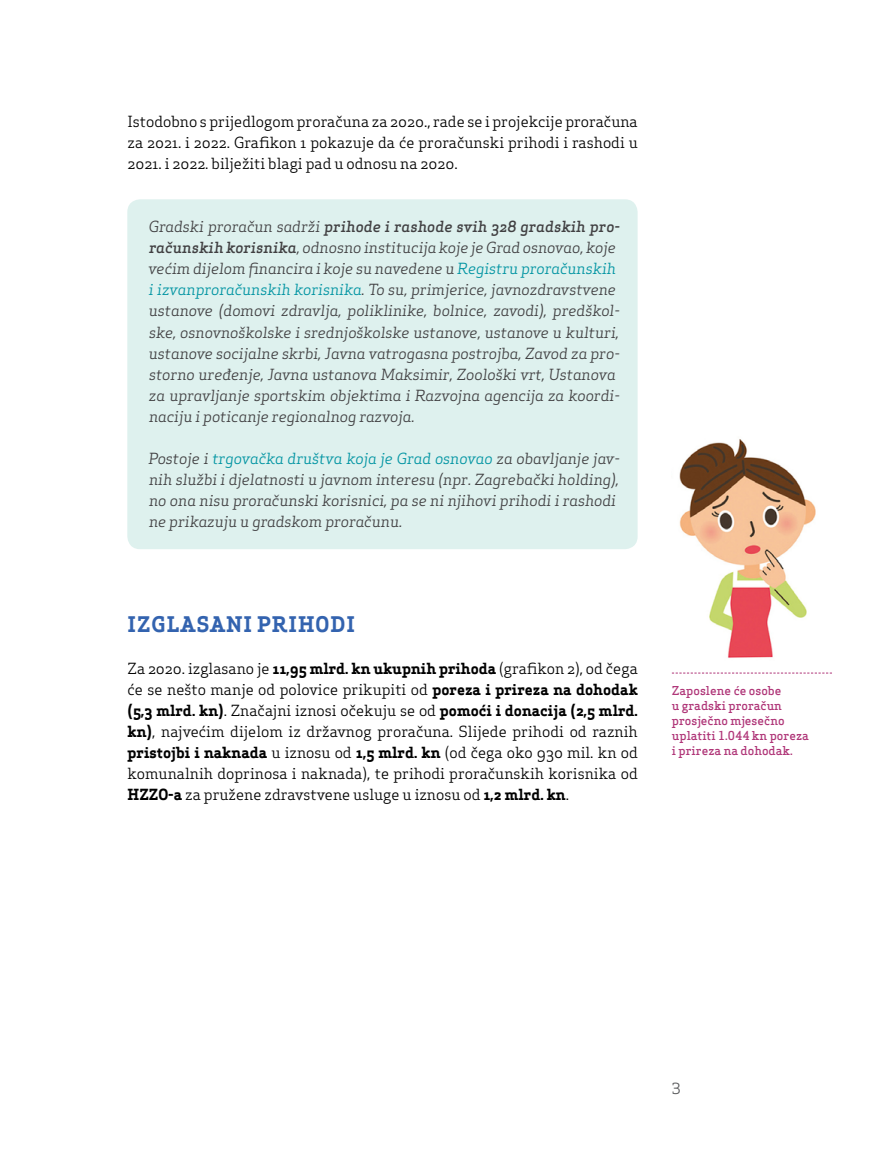
<style>
.page{position:relative;width:893px;height:1170px;background:#fff}
.page>*{position:absolute;margin:0;border:0;box-sizing:border-box;transform-origin:0 0}
.t1{font:700 21px "Apex Serif";letter-spacing:.05em;color:#3363af}
.t2{font:italic 15px/21px "Apex Serif";color:#414042}
.t3{font:15px/21px "Apex Serif";color:#000;text-align:justify}
.t4{font:15px "Apex Serif";color:#58595b}
.t5{font:500 12px/15px "Apex Serif";color:#b03779}
.s1{font-weight:500}
.s2{color:#0094a2}
.s3{font-weight:700}
</style>
<div class="page">
<div style="left:127px;top:199px;width:511px;height:350px;background:#def1ee;border-radius:13px"></div>
<svg style="left:672px;top:672px;width:160px;height:1px"></svg>
<img style="left:679px;top:439px;width:137px;height:219px">
<p class="t3" style="left:128px;top:111px;width:512px">Istodobno s prijedlogom proračuna za 2020., rade se i projekcije proračuna za 2021. i 2022. Grafikon 1 pokazuje da će proračunski prihodi i rashodi u 2021. i 2022. bilježiti blagi pad u odnosu na 2020.</p>
<p class="t2" style="left:149px;top:216px;width:473px">Gradski proračun sadrži <span class="s1">prihode i rashode svih 328 gradskih pro&shy;računskih korisnika</span>, odnosno institucija koje je Grad osnovao, koje većim dijelom financira i koje su navedene u <span class="s2">Registru proračunskih i izvanproračunskih korisnika</span>. To su, primjerice, javnozdravstvene ustanove (domovi zdravlja, poliklinike, bolnice, zavodi), predškol&shy;ske, osnovnoškolske i srednjoškolske ustanove, ustanove u kulturi, ustanove socijalne skrbi, Javna vatrogasna postrojba, Zavod za pro&shy;storno uređenje, Javna ustanova Maksimir, Zoološki vrt, Ustanova za upravljanje sportskim objektima i Razvojna agencija za koordi&shy;naciju i poticanje regionalnog razvoja.</p>
<p class="t2" style="left:148px;top:447px;width:473px">Postoje i <span class="s2">trgovačka društva koja je Grad osnovao</span> za obavljanje jav&shy;nih službi i djelatnosti u javnom interesu (npr. Zagrebački holding), no ona nisu proračunski korisnici, pa se ni njihovi prihodi i rashodi ne prikazuju u gradskom proračunu.</p>
<h1 class="t1" style="left:128px;top:610px;width:229px">IZGLASANI PRIHODI</h1>
<p class="t3" style="left:128px;top:657px;width:512px">Za 2020. izglasano je <span class="s3">11,95 mlrd. kn ukupnih prihoda</span> (grafikon 2), od čega će se nešto manje od polovice prikupiti od <span class="s3">poreza i prireza na dohodak (5,3 mlrd. kn)</span>. Značajni iznosi očekuju se od <span class="s3">pomoći i donacija (2,5 mlrd. kn)</span>, najvećim dijelom iz državnog proračuna. Slijede prihodi od raznih <span class="s3">pristojbi i naknada</span> u iznosu od <span class="s3">1,5 mlrd. kn</span> (od čega oko 930 mil. kn od komunalnih doprinosa i naknada), te prihodi proračunskih korisnika od <span class="s3">HZZO-a</span> za pružene zdravstvene usluge u iznosu od <span class="s3">1,2 mlrd. kn</span>.</p>
<p class="t5" style="left:672px;top:682px;width:139px">Zaposlene će osobe<br>u gradski proračun prosječno mjesečno uplatiti 1.044 kn poreza i prireza na dohodak.</p>
<p class="t4" style="left:672px;top:1078px;width:10px">3</p>
</div>
